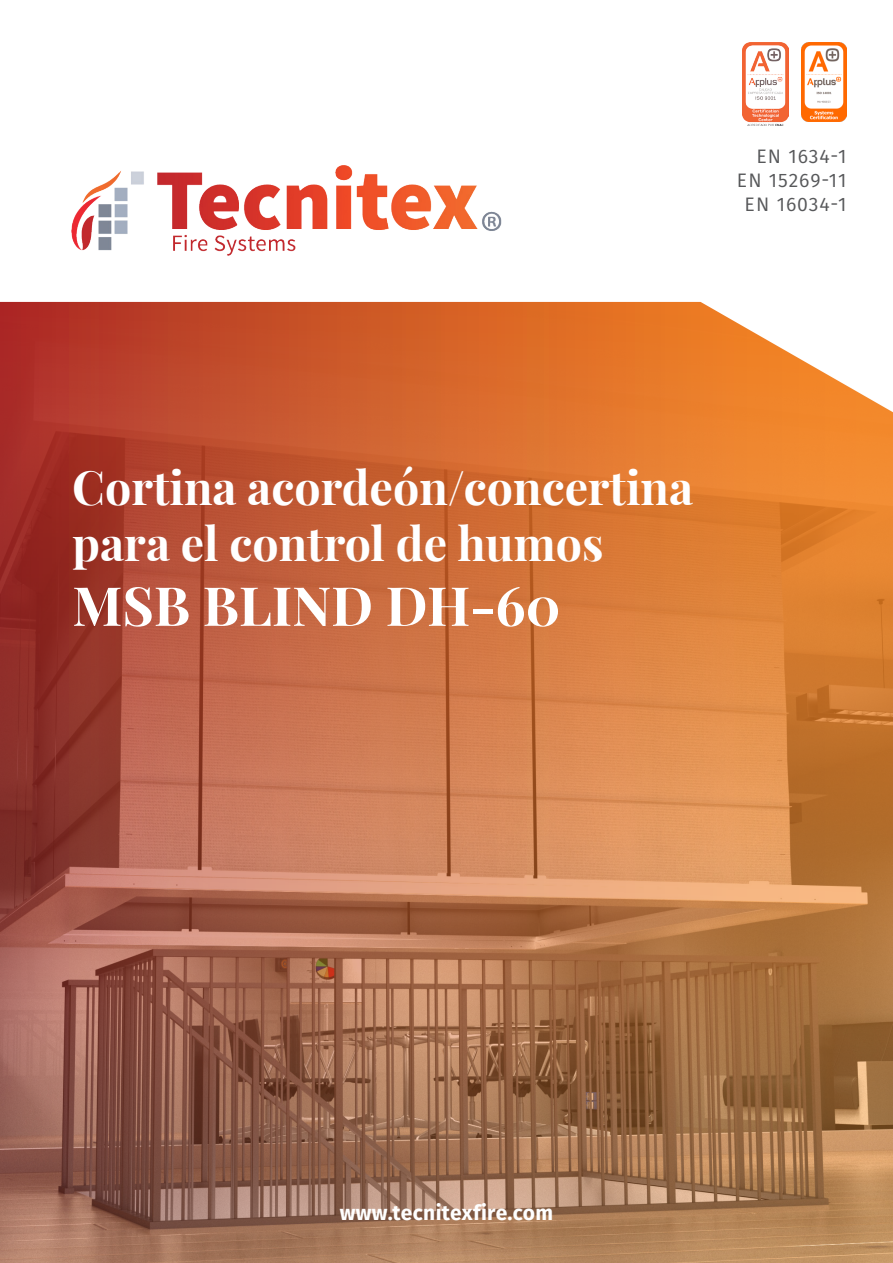
<style>
.page{position:relative;width:893px;height:1263px;background:#fff}
.page>*{position:absolute;margin:0;border:0;box-sizing:border-box;transform-origin:0 0}
.t1{font:700 54px "Playfair Display";color:#fff}
.t2{font:700 46.5px/55.8px "Playfair Display";color:#fff}
.TEXTO_10pt{font:700 21px "Fira Sans";letter-spacing:.02em;color:#fff}
.SUBTITULOS{font:19.5px "Fira Sans";letter-spacing:.05em;color:#57585a}
</style>
<div class="page">
<img style="left:0;top:302px;width:893px;height:961px">
<img style="left:71px;top:166px;width:431px;height:90px">
<img style="left:801px;top:43px;width:45px;height:79px">
<img style="left:743px;top:43px;width:45px;height:82px">
<p class="SUBTITULOS" style="left:756px;top:141px;width:91px">EN 1634-1</p>
<p class="SUBTITULOS" style="left:737px;top:165px;width:111px">EN 15269-11</p>
<p class="SUBTITULOS" style="left:745px;top:189px;width:103px">EN 16034-1</p>
<p class="t2" style="left:72px;top:456px;width:622px">Cortina acordeón/concertina para el control de humos</p>
<p class="t1" style="left:72px;top:563px;width:490px">MSB BLIND DH-60</p>
<p class="TEXTO_10pt" style="left:340px;top:1195px;width:215px">www.tecnitexfire.com</p>
</div>
